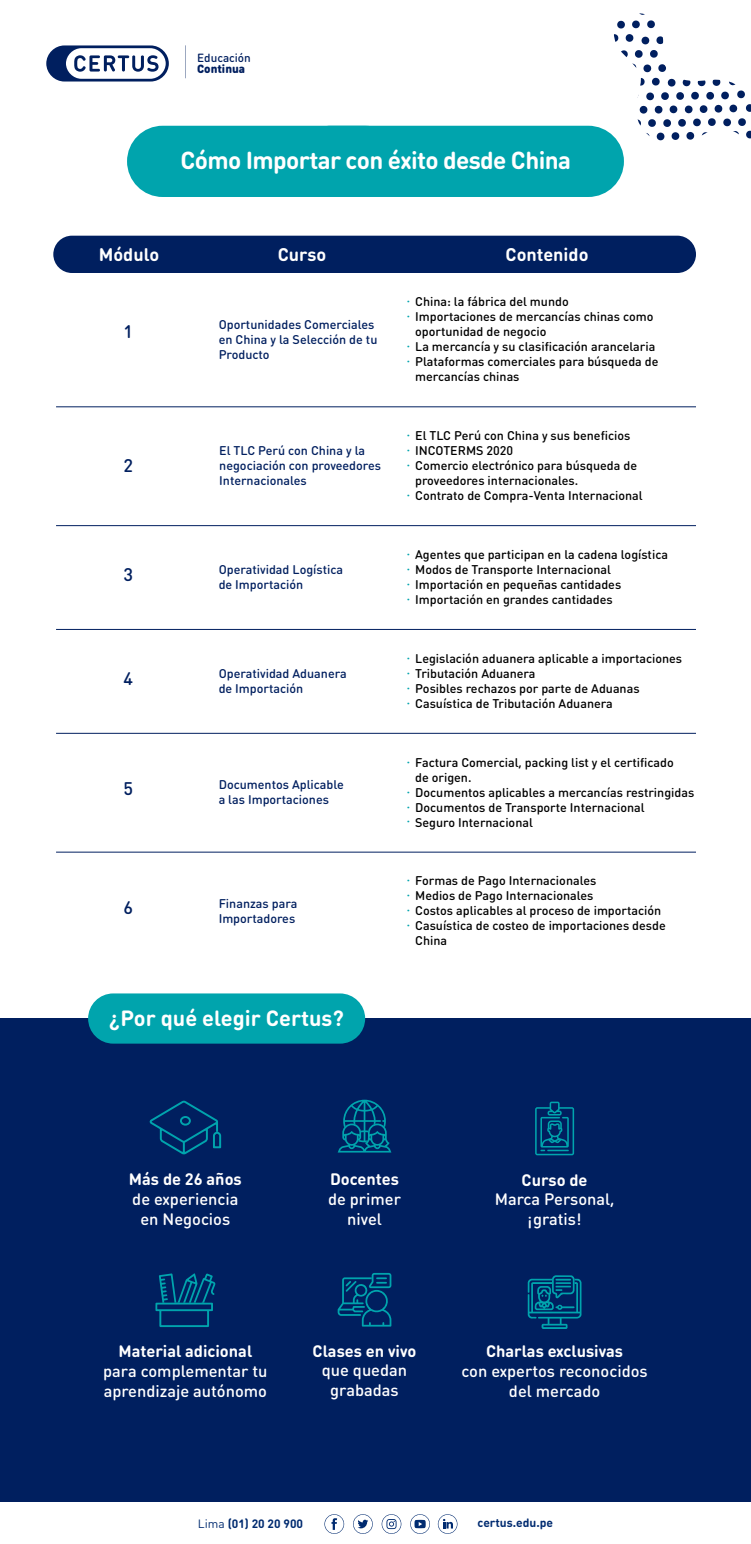
<style>
.page{position:relative;width:751px;height:1544px;background:#fff}
.page>*{position:absolute;margin:0;border:0;box-sizing:border-box;transform-origin:0 0}
.t1{font:700 24.3px "DIN Round OT";letter-spacing:-.025em;color:#fff}
.t2{font:700 21.75px "DIN Round OT";color:#fff}
.t3{font:700 18.08px "DIN Round OT";color:#fff}
.t4{font:500 18.08px "DIN Round OT";color:#001f5f}
.t5{font:500 16.42px/19.6px "DIN Round OT";color:#fff;text-align:center}
.t6{font:700 16.42px "DIN Round OT";color:#fff}
.t7{font:500 12.52px/15px "DIN Round OT";color:#000}
.t8{font:500 12.52px/15px "DIN Round OT";color:#001f5f}
.t9{font:700 12px "DIN Round OT";color:#002b70}
.t10{font:500 11.7px "DIN Round OT";color:#001f5f}
.t11{font:900 11.7px "DIN Round OT";color:#001f5f}
.s1{color:#00a4ad}
.s2{font-weight:400}
</style>
<div class="page">
<div style="left:53px;top:236px;width:642px;height:37px;background:#001f5f;border-radius:19px"></div>
<div style="left:46px;top:45px;width:123px;height:36px;background:#001f5f;border-radius:18px"></div>
<svg style="left:66px;top:48px;width:100px;height:31px"></svg>
<hr style="left:185px;top:45px;width:1px;height:33px;background:#001f5f">
<div style="left:127px;top:126px;width:273px;height:71px;background:#00a4ad;border-radius:36px"></div>
<svg style="left:310px;top:13px;width:440px;height:184px"></svg>
<hr style="left:56px;top:406px;width:639px;height:1px;background:#001f5f">
<hr style="left:56px;top:525px;width:639px;height:1px;background:#001f5f">
<hr style="left:56px;top:629px;width:639px;height:1px;background:#001f5f">
<hr style="left:56px;top:733px;width:639px;height:1px;background:#001f5f">
<hr style="left:56px;top:852px;width:639px;height:1px;background:#001f5f">
<div style="left:0;top:1018px;width:750px;height:483px;background:#001f5f"></div>
<div style="left:88px;top:993px;width:277px;height:50px;background:#00a4ad;border-radius:25px"></div>
<svg style="left:155px;top:1273px;width:60px;height:54px"></svg>
<svg style="left:149px;top:1100px;width:72px;height:54px"></svg>
<svg style="left:337px;top:1273px;width:54px;height:53px"></svg>
<svg style="left:338px;top:1099px;width:53px;height:53px"></svg>
<svg style="left:527px;top:1275px;width:54px;height:54px"></svg>
<svg style="left:535px;top:1101px;width:38px;height:54px"></svg>
<svg style="left:324px;top:1514px;width:20px;height:19px"></svg>
<svg style="left:353px;top:1514px;width:19px;height:19px"></svg>
<svg style="left:410px;top:1514px;width:19px;height:19px"></svg>
<svg style="left:437px;top:1514px;width:20px;height:19px"></svg>
<svg style="left:381px;top:1514px;width:20px;height:19px"></svg>
<p class="t10" style="left:197px;top:50px;width:55px">Educación</p>
<p class="t11" style="left:197px;top:61px;width:49px">Continua</p>
<h1 class="t1" style="left:180px;top:144px;width:392px">Cómo Importar con éxito desde China</h1>
<h3 class="t3" style="left:99px;top:243px;width:62px">Módulo</h3>
<h3 class="t3" style="left:277px;top:243px;width:50px">Curso</h3>
<h3 class="t3" style="left:505px;top:243px;width:84px">Contenido</h3>
<h3 class="t4" style="left:123px;top:320px;width:11px">1</h3>
<p class="t8" style="left:218px;top:316px;width:160px">Oportunidades Comerciales en China y la Selección de tu<br>Producto</p>
<h3 class="t4" style="left:123px;top:454px;width:11px">2</h3>
<p class="t8" style="left:219px;top:443px;width:163px">El TLC Perú con China y la negociación con proveedores<br>Internacionales</p>
<h3 class="t4" style="left:123px;top:563px;width:11px">3</h3>
<p class="t8" style="left:218px;top:561px;width:126px">Operatividad Logística de Importación</p>
<h3 class="t4" style="left:123px;top:667px;width:11px">4</h3>
<p class="t8" style="left:218px;top:665px;width:129px">Operatividad Aduanera de Importación</p>
<h3 class="t4" style="left:123px;top:777px;width:11px">5</h3>
<p class="t8" style="left:218px;top:777px;width:127px">Documentos Aplicable a las Importaciones</p>
<h3 class="t4" style="left:123px;top:896px;width:11px">6</h3>
<p class="t8" style="left:218px;top:895px;width:80px">Finanzas para<br>Importadores</p>
<h2 class="t2" style="left:109px;top:1004px;width:236px">¿Por qué elegir Certus?</h2>
<p class="t7" style="left:406px;top:294px;width:164px"><span class="s1">·</span> China: la fábrica del mundo</p>
<p class="t7" style="left:406px;top:309px;width:248px"><span class="s1">·</span> Importaciones de mercancías chinas como</p>
<p class="t7" style="left:415px;top:324px;width:133px">oportunidad de negocio</p>
<p class="t7" style="left:406px;top:339px;width:250px"><span class="s1">·</span> La mercancía y su clasificación arancelaria</p>
<p class="t7" style="left:406px;top:354px;width:253px"><span class="s1">·</span> Plataformas comerciales para búsqueda de</p>
<p class="t7" style="left:415px;top:369px;width:106px">mercancías chinas</p>
<p class="t7" style="left:406px;top:428px;width:225px"><span class="s1">·</span> El TLC Perú con China y sus beneficios</p>
<p class="t7" style="left:406px;top:443px;width:108px"><span class="s1">·</span> INCOTERMS 2020</p>
<p class="t7" style="left:406px;top:458px;width:232px"><span class="s1">·</span> Comercio electrónico para búsqueda de</p>
<p class="t7" style="left:415px;top:473px;width:164px">proveedores internacionales.</p>
<p class="t7" style="left:406px;top:488px;width:237px"><span class="s1">·</span> Contrato de Compra-Venta Internacional</p>
<p class="t7" style="left:406px;top:546px;width:263px"><span class="s1">·</span> Agentes que participan en la cadena logística <span class="s1">·</span> Modos de Transporte Internacional<br><span class="s1">·</span> Importación en pequeñas cantidades<br><span class="s1">·</span> Importación en grandes cantidades</p>
<p class="t7" style="left:406px;top:650px;width:277px"><span class="s1">·</span> Legislación aduanera aplicable a importaciones <span class="s1">·</span> Tributación Aduanera<br><span class="s1">·</span> Posibles rechazos por parte de Aduanas<br><span class="s1">·</span> Casuística de Tributación Aduanera</p>
<p class="t7" style="left:406px;top:754px;width:268px"><span class="s1">·</span> Factura Comercial, packing list y el certificado</p>
<p class="t7" style="left:415px;top:769px;width:58px">de origen.</p>
<p class="t7" style="left:406px;top:784px;width:289px"><span class="s1">·</span> Documentos aplicables a mercancías restringidas</p>
<p class="t7" style="left:406px;top:799px;width:239px"><span class="s1">·</span> Documentos de Transporte Internacional</p>
<p class="t7" style="left:406px;top:814px;width:128px"><span class="s1">·</span> Seguro Internacional</p>
<p class="t7" style="left:406px;top:873px;width:191px"><span class="s1">·</span> Formas de Pago Internacionales</p>
<p class="t7" style="left:406px;top:888px;width:188px"><span class="s1">·</span> Medios de Pago Internacionales</p>
<p class="t7" style="left:406px;top:903px;width:256px"><span class="s1">·</span> Costos aplicables al proceso de importación</p>
<p class="t7" style="left:406px;top:918px;width:260px"><span class="s1">·</span> Casuística de costeo de importaciones desde</p>
<p class="t7" style="left:415px;top:933px;width:33px">China</p>
<h3 class="t6" style="left:129px;top:1168px;width:114px">Más de 26 años</h3>
<h3 class="t5" style="left:132px;top:1189px;width:108px">de experiencia en Negocios</h3>
<h3 class="t6" style="left:118px;top:1340px;width:135px">Material adicional</h3>
<h3 class="t5" style="left:103px;top:1361px;width:166px;text-align:left">para complementar tu aprendizaje autónomo</h3>
<h3 class="t6" style="left:330px;top:1168px;width:70px">Docentes</h3>
<h3 class="t5" style="left:328px;top:1189px;width:74px">de primer nivel</h3>
<h3 class="t6" style="left:312px;top:1340px;width:105px">Clases en vivo</h3>
<h3 class="t5" style="left:321px;top:1360px;width:87px">que quedan grabadas</h3>
<h3 class="t6" style="left:521px;top:1169px;width:67px">Curso de</h3>
<h3 class="t5" style="left:494px;top:1189px;width:121px">Marca Personal, ¡gratis!</h3>
<h3 class="t6" style="left:485px;top:1340px;width:138px">Charlas exclusivas</h3>
<h3 class="t5" style="left:461px;top:1361px;width:188px">con expertos reconocidos del mercado</h3>
<p class="t9" style="left:198px;top:1516px;width:107px"><span class="s2">Lima</span> (01) 20 20 900</p>
<p class="t9" style="left:477px;top:1514px;width:77px">certus.edu.pe</p>
</div>
